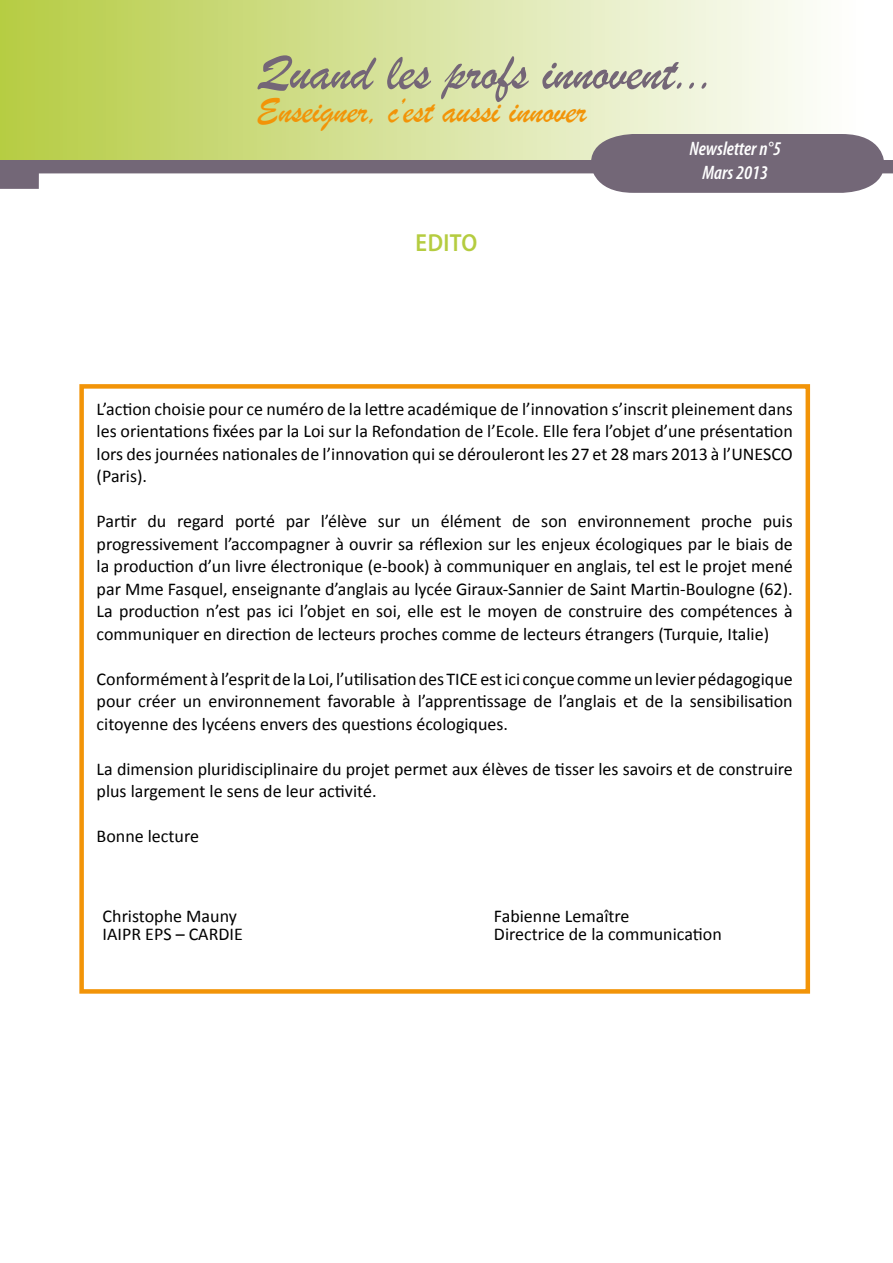
<style>
.page{position:relative;width:893px;height:1263px;background:#fff}
.page>*{position:absolute;margin:0;border:0;box-sizing:border-box;transform-origin:0 0}
.t1{font:54px "Brush Script";letter-spacing:-.01em;color:#746677}
.t2{font:36px "Brush Script";letter-spacing:-.005em;color:#f29408}
.t3{font:600 24.75px "Myriad Pro";letter-spacing:.02em;color:#b5cc40;scale:.91 1}
.t4{font:italic 600 condensed 19.5px/23.7px "Myriad Pro";color:#fff;text-align:center}
.t5{font:18px/22.5px "Calibri";color:#000;text-align:justify}
</style>
<div class="page">
<div style="left:0;top:0;width:893px;height:159px;background:linear-gradient(to right,#b6cb45,#fff)"></div>
<div style="left:79px;top:384px;width:731px;height:610px;border:4px solid #f29408"></div>
<svg style="left:0;top:134px;width:893px;height:59px"></svg>
<h1 class="t1" style="left:256px;top:39px;width:462px">Quand les profs innovent...</h1>
<h2 class="t2" style="left:256px;top:89px;width:332px">Enseigner, c’est aussi innover</h2>
<h3 class="t3" style="left:416px;top:227px;width:69px">Edito</h3>
<p class="t4" style="left:690px;top:136px;width:93px">Newsletter n°5<br>Mars 2013</p>
<p class="t5" style="left:97px;top:397px;width:698px">L’action choisie pour ce numéro de la lettre académique de l’innovation s’inscrit pleinement dans les orientations fixées par la Loi sur la Refondation de l’Ecole. Elle fera l’objet d’une présentation lors des journées nationales de l’innovation qui se dérouleront les 27 et 28 mars 2013 à l’UNESCO (Paris).</p>
<p class="t5" style="left:97px;top:509px;width:698px">Partir du regard porté par l’élève sur un élément de son environnement proche puis progressivement l’accompagner à ouvrir sa réflexion sur les enjeux écologiques par le biais de la production d’un livre électronique (e-book) à communiquer en anglais, tel est le projet mené par Mme Fasquel, enseignante d’anglais au lycée Giraux-Sannier de Saint Martin-Boulogne (62).<br>La production n’est pas ici l’objet en soi, elle est le moyen de construire des compétences à communiquer en direction de lecteurs proches comme de lecteurs étrangers (Turquie, Italie)</p>
<p class="t5" style="left:97px;top:667px;width:698px">Conformément à l’esprit de la Loi, l’utilisation des TICE est ici conçue comme un levier pédagogique pour créer un environnement favorable à l’apprentissage de l’anglais et de la sensibilisation citoyenne des lycéens envers des questions écologiques.</p>
<p class="t5" style="left:97px;top:757px;width:698px">La dimension pluridisciplinaire du projet permet aux élèves de tisser les savoirs et de construire plus largement le sens de leur activité.</p>
<p class="t5" style="left:97px;top:824px;width:104px">Bonne lecture</p>
<p class="t5" style="left:103px;top:906px;width:142px;line-height:18px">Christophe Mauny<br>IAIPR EPS – CARDIE</p>
<p class="t5" style="left:494px;top:906px;width:229px;line-height:18px">Fabienne Lemaître<br>Directrice de la communication</p>
</div>
